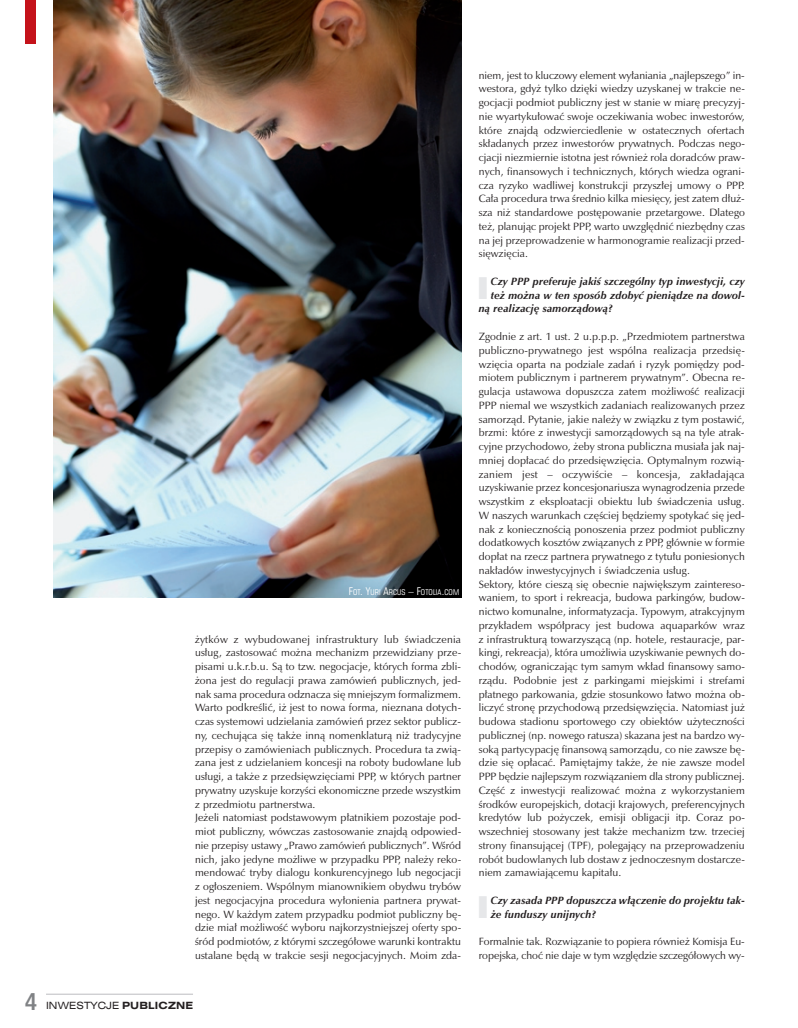
<style>
.page{position:relative;width:798px;height:1028px;background:#fff}
.page>*{position:absolute;margin:0;border:0;box-sizing:border-box;transform-origin:0 0}
.t1{font:700 24.38px "Humnst 777 Cn EU";color:#808285}
.t2{font:10.62px/13.8px "Zapf Humnst EU";letter-spacing:.01em;color:#231f20}
.t3{font:italic 700 10.62px/13.8px "Zapf Humnst EU";letter-spacing:.01em;color:#231f20}
.t4{font:10px "Swis 721 Ex EU";letter-spacing:.015em;color:#231f20}
.t5{font:8px "Square 721 Cn EU";letter-spacing:.015em;color:#fff}
.s1{font-size:10.62px}
.s2{font-weight:700}
.s3{color:#e6e7e9}
</style>
<div class="page">
<hr style="left:46px;top:994px;width:147px;height:1px;background:#bcbdc0">
<div style="left:25px;top:0;width:10px;height:44px;background:#c4121a"></div>
<img style="left:53px;top:0;width:408px;height:597px">
<p class="t5" style="left:349px;top:589px;width:112px"><span class="s1">F</span>OT<span class="s1">. Y</span>URI <span class="s1">A</span>RCUS <span class="s1">– F</span>OTOLIA<span class="s1">.</span>COM</p>
<p class="t2" style="left:195px;top:633px;width:267px">żytków z wybudowanej infrastruktury lub świadczenia usług, zastosować można mechanizm przewidziany prze&shy;pisami u.k.r.b.u. Są to tzw. negocjacje, których forma zbli&shy;żona jest do regulacji prawa zamówień publicznych, jed&shy;nak sama procedura odznacza się mniejszym formalizmem.<br>Warto podkreślić, iż jest to nowa forma, nieznana dotych&shy;czas systemowi udzielania zamówień przez sektor publicz&shy;ny, cechująca się także inną nomenklaturą niż tradycyjne przepisy o zamówieniach publicznych. Procedura ta zwią&shy;zana jest z udzielaniem koncesji na roboty budowlane lub usługi, a także z przedsięwzięciami PPP, w których partner prywatny uzyskuje korzyści ekonomiczne przede wszystkim z przedmiotu partnerstwa.<br>Jeżeli natomiast podstawowym płatnikiem pozostaje pod&shy;miot publiczny, wówczas zastosowanie znajdą odpowied&shy;nie przepisy ustawy „Prawo zamówień publicznych”. Wśród nich, jako jedyne możliwe w przypadku PPP, należy reko&shy;mendować tryby dialogu konkurencyjnego lub negocjacji z ogłoszeniem. Wspólnym mianownikiem obydwu trybów jest negocjacyjna procedura wyłonienia partnera prywat&shy;nego. W każdym zatem przypadku podmiot publiczny bę&shy;dzie miał możliwość wyboru najkorzystniejszej oferty spo&shy;śród podmiotów, z którymi szczegółowe warunki kontraktu ustalane będą w trakcie sesji negocjacyjnych. Moim zda-</p>
<h1 class="t1" style="left:25px;top:986px;width:14px">4</h1>
<p class="t4" style="left:46px;top:999px;width:148px">INWESTYCJE <span class="s2">PUBLICZNE</span></p>
<p class="t2" style="left:478px;top:69px;width:267px;text-align:justify">niem, jest to kluczowy element wyłaniania „najlepszego” in&shy;westora, gdyż tylko dzięki wiedzy uzyskanej w trakcie ne&shy;gocjacji podmiot publiczny jest w stanie w miarę precyzyj&shy;nie wyartykułować swoje oczekiwania wobec inwestorów, które znajdą odzwierciedlenie w ostatecznych ofertach składanych przez inwestorów prywatnych. Podczas nego&shy;cjacji niezmiernie istotna jest również rola doradców praw&shy;nych, finansowych i technicznych, których wiedza ograni&shy;cza ryzyko wadliwej konstrukcji przyszłej umowy o PPP.<br>Cała procedura trwa średnio kilka miesięcy, jest zatem dłuż&shy;sza niż standardowe postępowanie przetargowe. Dlatego też, planując projekt PPP, warto uwzględnić niezbędny czas na jej przeprowadzenie w harmonogramie realizacji przed&shy;sięwzięcia.</p>
<p class="t3" style="left:478px;top:275px;width:267px"><span class="s3">■</span> Czy PPP preferuje jakiś szczególny typ inwestycji, czy</p>
<p class="t3" style="left:490px;top:289px;width:255px">też można w ten sposób zdobyć pieniądze na dowol-</p>
<p class="t3" style="left:478px;top:303px;width:136px">ną realizację samorządową?</p>
<p class="t2" style="left:478px;top:330px;width:267px">Zgodnie z art. 1 ust. 2 u.p.p.p. „Przedmiotem partnerstwa publiczno-prywatnego jest wspólna realizacja przedsię&shy;wzięcia oparta na podziale zadań i ryzyk pomiędzy pod&shy;miotem publicznym i partnerem prywatnym”. Obecna re&shy;gulacja ustawowa dopuszcza zatem możliwość realizacji PPP niemal we wszystkich zadaniach realizowanych przez samorząd. Pytanie, jakie należy w związku z tym postawić, brzmi: które z inwestycji samorządowych są na tyle atrak&shy;cyjne przychodowo, żeby strona publiczna musiała jak naj&shy;mniej dopłacać do przedsięwzięcia. Optymalnym rozwią&shy;zaniem jest – oczywiście – koncesja, zakładająca uzyskiwanie przez koncesjonariusza wynagrodzenia przede wszystkim z eksploatacji obiektu lub świadczenia usług.<br>W naszych warunkach częściej będziemy spotykać się jed&shy;nak z koniecznością ponoszenia przez podmiot publiczny dodatkowych kosztów związanych z PPP, głównie w formie dopłat na rzecz partnera prywatnego z tytułu poniesionych nakładów inwestycyjnych i świadczenia usług.<br>Sektory, które cieszą się obecnie największym zaintereso&shy;waniem, to sport i rekreacja, budowa parkingów, budow&shy;nictwo komunalne, informatyzacja. Typowym, atrakcyjnym przykładem współpracy jest budowa aquaparków wraz z infrastrukturą towarzyszącą (np. hotele, restauracje, par&shy;kingi, rekreacja), która umożliwia uzyskiwanie pewnych do&shy;chodów, ograniczając tym samym wkład finansowy samo&shy;rządu. Podobnie jest z parkingami miejskimi i strefami płatnego parkowania, gdzie stosunkowo łatwo można ob&shy;liczyć stronę przychodową przedsięwzięcia. Natomiast już budowa stadionu sportowego czy obiektów użyteczności publicznej (np. nowego ratusza) skazana jest na bardzo wy&shy;soką partycypację finansową samorządu, co nie zawsze bę&shy;dzie się opłacać. Pamiętajmy także, że nie zawsze model PPP będzie najlepszym rozwiązaniem dla strony publicznej.<br>Część z inwestycji realizować można z wykorzystaniem środków europejskich, dotacji krajowych, preferencyjnych kredytów lub pożyczek, emisji obligacji itp. Coraz po&shy;wszechniej stosowany jest także mechanizm tzw. trzeciej strony finansującej (TPF), polegający na przeprowadzeniu robót budowlanych lub dostaw z jednoczesnym dostarcze&shy;niem zamawiającemu kapitału.</p>
<p class="t3" style="left:490px;top:894px;width:255px;text-indent:-12px"><span class="s3">■</span> Czy zasada PPP dopuszcza włączenie do projektu tak&shy;że funduszy unijnych?</p>
<p class="t2" style="left:478px;top:935px;width:267px">Formalnie tak. Rozwiązanie to popiera również Komisja Eu&shy;ropejska, choć nie daje w tym względzie szczegółowych wy-</p>
</div>
